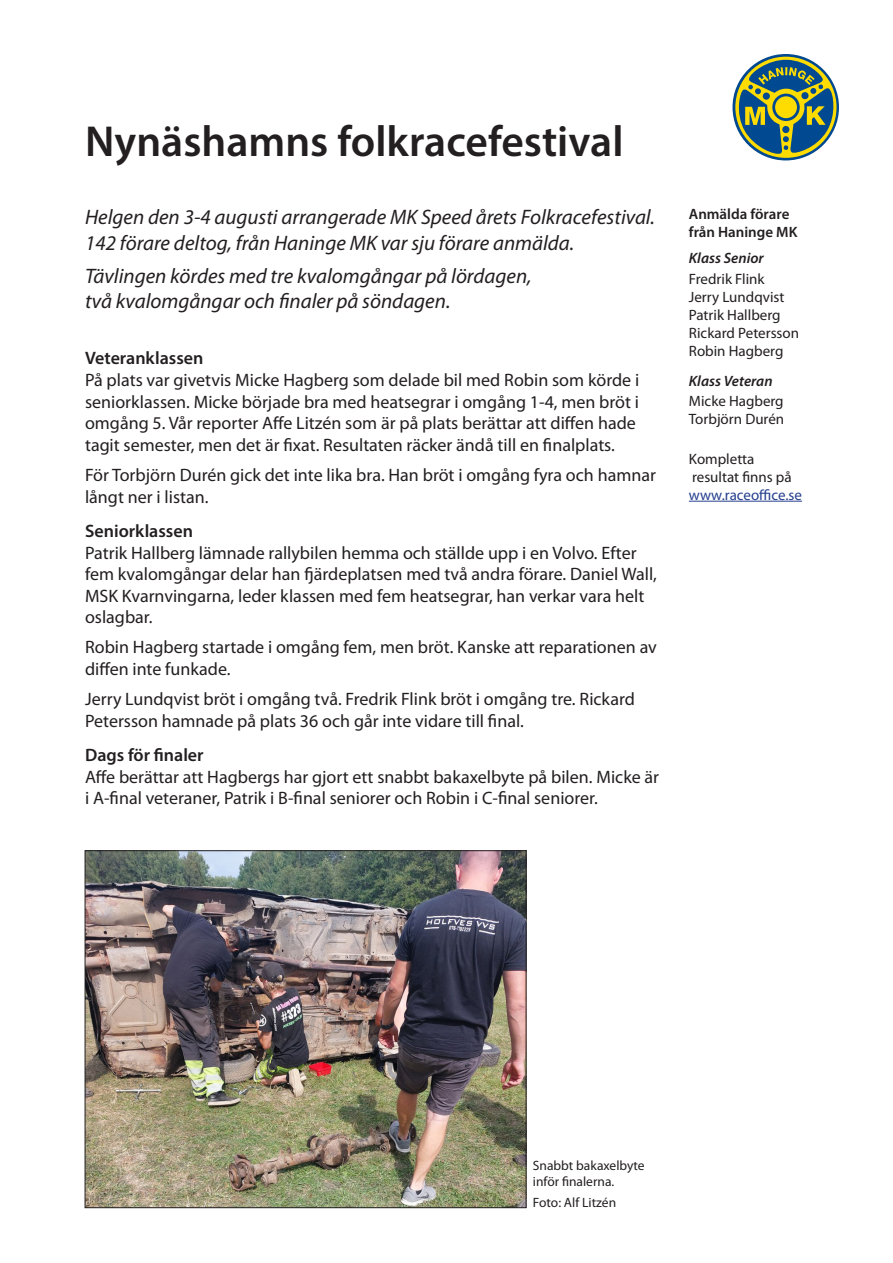
<style>
.page{position:relative;width:893px;height:1263px;background:#fff}
.page>*{position:absolute;margin:0;border:0;box-sizing:border-box;transform-origin:0 0}
.t1{font:600 43.5px "Myriad Pro";color:#231f20}
.t2{font:italic 21px/25.2px "Myriad Pro";color:#231f20}
.Bröd{font:18px/21.6px "Myriad Pro";color:#231f20}
.ur{font:600 18px "Myriad Pro";color:#231f20}
.Mariginal{font:15px/18px "Myriad Pro";color:#231f20}
.Bröd-2{font:15px/18px "Myriad Pro";color:#231f20}
.t3{font:600 15px/18px "Myriad Pro";color:#231f20}
.Mariginal-2{font:italic 600 15px "Myriad Pro";color:#231f20}
.Mariginal-3{font:13.5px/16.2px "Myriad Pro";color:#231f20}
.s1{color:#253f8e}
</style>
<div class="page">
<svg style="left:732px;top:54px;width:107px;height:106px"></svg>
<svg style="left:734px;top:59px;width:103px;height:97px;background:#789371"></svg>
<div style="left:763px;top:92px;width:7px;height:8px;background:#014990;border-radius:50%"></div>
<hr style="left:689px;top:501px;width:113px;height:1px;background:#253f8e">
<img style="left:87px;top:852px;width:437px;height:354px">
<div style="left:85px;top:850px;width:441px;height:358px;border:1px solid #231f20"></div>
<p class="t1" style="left:85px;top:114px;width:540px">Nynäshamns folkracefestival</p>
<p class="t2" style="left:85px;top:205px;width:571px">Helgen den 3-4 augusti arrangerade MK Speed årets Folkracefestival.</p>
<p class="t2" style="left:85px;top:230px;width:491px">142 förare deltog, från Haninge MK var sju förare anmälda.</p>
<p class="t2" style="left:85px;top:264px;width:448px">Tävlingen kördes med tre kvalomgångar på lördagen, två kvalomgångar och finaler på söndagen.</p>
<p class="ur" style="left:85px;top:347px;width:120px">Veteranklassen</p>
<p class="Bröd" style="left:85px;top:370px;width:556px">På plats var givetvis Micke Hagberg som delade bil med Robin som körde i seniorklassen. Micke började bra med heatsegrar i omgång 1-4, men bröt i omgång 5. Vår reporter Affe Litzén som är på plats berättar att diffen hade tagit semester, men det är fixat. Resultaten räcker ändå till en finalplats.</p>
<p class="Bröd" style="left:85px;top:464px;width:572px">För Torbjörn Durén gick det inte lika bra. Han bröt i omgång fyra och hamnar långt ner i listan.</p>
<p class="ur" style="left:85px;top:519px;width:109px">Seniorklassen</p>
<p class="Bröd" style="left:85px;top:542px;width:573px">Patrik Hallberg lämnade rallybilen hemma och ställde upp i en Volvo. Efter fem kvalomgångar delar han fjärdeplatsen med två andra förare. Daniel Wall, MSK Kvarnvingarna, leder klassen med fem heatsegrar, han verkar vara helt oslagbar.</p>
<p class="Bröd" style="left:85px;top:637px;width:573px">Robin Hagberg startade i omgång fem, men bröt. Kanske att reparationen av diffen inte funkade.</p>
<p class="Bröd" style="left:85px;top:689px;width:551px">Jerry Lundqvist bröt i omgång två. Fredrik Flink bröt i omgång tre. Rickard<br>Petersson hamnade på plats 36 och går inte vidare till final.</p>
<p class="ur" style="left:85px;top:744px;width:120px">Dags för finaler</p>
<p class="Bröd" style="left:85px;top:766px;width:576px">Affe berättar att Hagbergs har gjort ett snabbt bakaxelbyte på bilen. Micke är i A-final veteraner, Patrik i B-final seniorer och Robin i C-final seniorer.</p>
<p class="t3" style="left:689px;top:204px;width:110px">Anmälda förare från Haninge MK</p>
<p class="Mariginal-2" style="left:689px;top:249px;width:76px">Klass Senior</p>
<p class="Mariginal" style="left:689px;top:270px;width:112px">Fredrik Flink<br>Jerry Lundqvist<br>Patrik Hallberg<br>Rickard Petersson<br>Robin Hagberg</p>
<p class="Mariginal-2" style="left:689px;top:372px;width:85px">Klass Veteran</p>
<p class="Mariginal" style="left:689px;top:393px;width:97px">Micke Hagberg<br>Torbjörn Durén</p>
<p class="Bröd-2" style="left:689px;top:450px;width:115px">Kompletta resultat finns på <span class="s1">www.raceoffice.se</span></p>
<p class="Mariginal-3" style="left:533px;top:1157px;width:113px">Snabbt bakaxelbyte inför finalerna.</p>
<p class="Mariginal-3" style="left:533px;top:1194px;width:85px">Foto: Alf Litzén</p>
</div>
